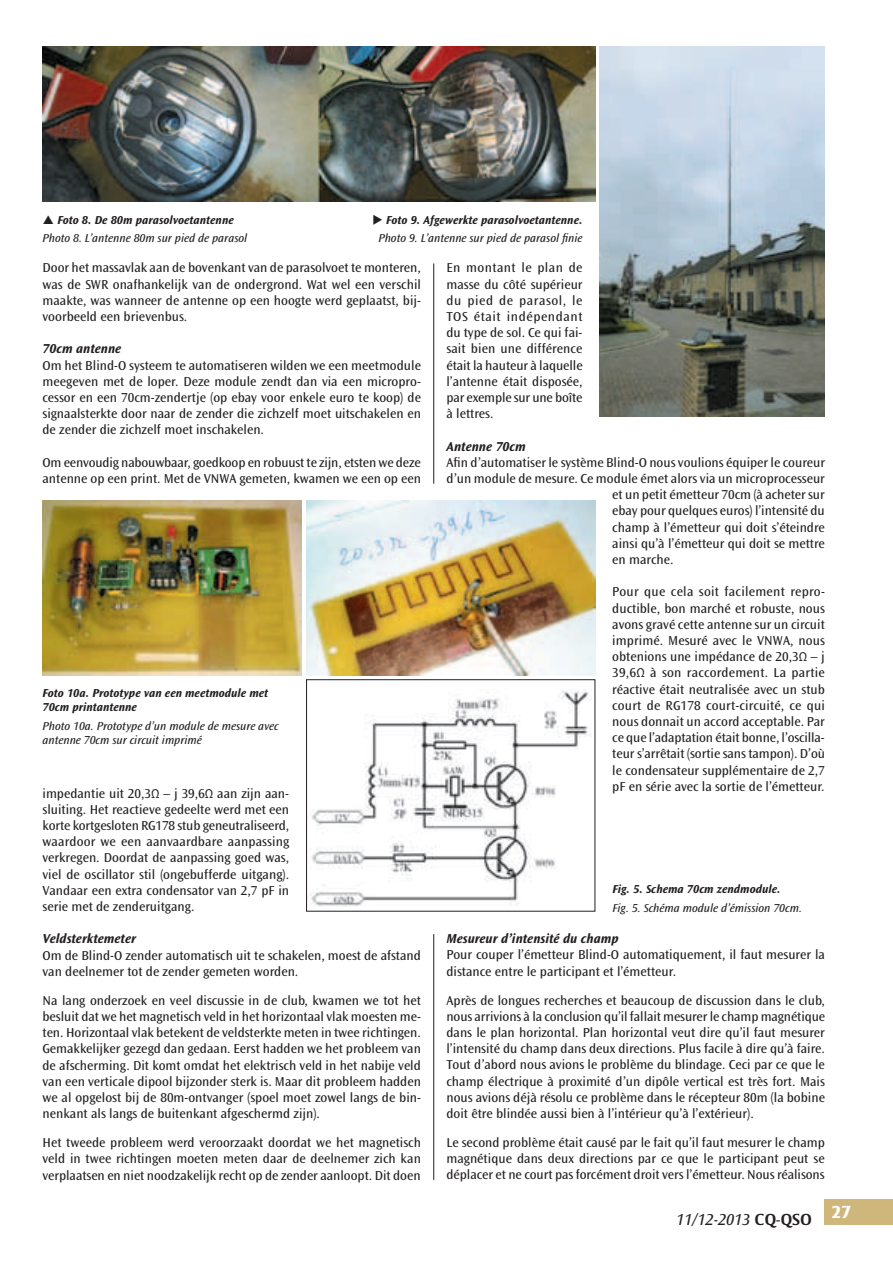
<style>
.page{position:relative;width:893px;height:1263px;background:#fff}
.page>*{position:absolute;margin:0;border:0;box-sizing:border-box;transform-origin:0 0}
.t1{font:italic 16.5px "Ocean Sans Std";color:#231f20}
.t2{font:13.5px/16.2px "Ocean Sans Std";color:#231f20;text-align:justify}
.t3{font:italic 700 13.5px "Ocean Sans Std";color:#231f20}
.t4{font:italic 12px/18.6px "Ocean Sans Std";color:#231f20;text-align:center}
.t5{font:italic 700 12px/14.4px "Ocean Sans Std";color:#231f20}
.s1{font-weight:700}
.s2{font-family:"Strayhorn MT Std";font-weight:700;font-style:normal}
</style>
<div class="page">
<img style="left:43px;top:47px;width:552px;height:155px">
<img style="left:600px;top:47px;width:225px;height:370px">
<img style="left:43px;top:501px;width:259px;height:174px">
<img style="left:306px;top:501px;width:289px;height:174px">
<img style="left:310px;top:689px;width:281px;height:217px">
<div style="left:306px;top:679px;width:289px;height:232px;border:1px solid #231f20"></div>
<hr style="left:433px;top:263px;width:1px;height:221px;background:#231f20">
<hr style="left:433px;top:934px;width:1px;height:246px;background:#231f20">
<div style="left:825px;top:1199px;width:68px;height:26px;background:#cfb67a"></div>
<p class="t5" style="left:57px;top:213px;width:178px">Foto 8. De 80m parasolvoetantenne</p>
<p class="t4" style="left:43px;top:229px;width:206px">Photo 8. L’antenne 80m sur pied de parasol</p>
<p class="t4" style="left:372px;top:211px;width:212px">◆ <span class="s1">Foto 9. Afgewerkte parasolvoetantenne.<br></span>Photo 9. L’antenne sur pied de parasol finie</p>
<p class="t2" style="left:43px;top:260px;width:380px">Door het massavlak aan de bovenkant van de parasolvoet te monteren, was de SWR onafhankelijk van de ondergrond. Wat wel een verschil maakte, was wanneer de antenne op een hoogte werd geplaatst, bij&shy;voorbeeld een brievenbus.</p>
<p class="t3" style="left:43px;top:341px;width:80px">70cm antenne</p>
<p class="t2" style="left:43px;top:357px;width:380px">Om het Blind-O systeem te automatiseren wilden we een meetmodule meegeven met de loper. Deze module zendt dan via een micropro&shy;cessor en een 70cm-zendertje (op ebay voor enkele euro te koop) de signaalsterkte door naar de zender die zichzelf moet uitschakelen en de zender die zichzelf moet inschakelen.</p>
<p class="t2" style="left:43px;top:454px;width:380px">Om eenvoudig nabouwbaar, goedkoop en robuust te zijn, etsten we deze antenne op een print. Met de VNWA gemeten, kwamen we een op een</p>
<p class="t5" style="left:43px;top:685px;width:227px">Foto 10a. Prototype van een meetmodule met<br>70cm printantenne</p>
<p class="t4" style="left:43px;top:719px;width:238px;line-height:14.4px;text-align:left">Photo 10a. Prototype d’un module de mesure avec antenne 70cm sur circuit imprimé</p>
<p class="t2" style="left:43px;top:785px;width:248px">impedantie uit 20,3Ω – j 39,6Ω aan zijn aan&shy;sluiting. Het reactieve gedeelte werd met een korte kortgesloten RG178 stub geneutraliseerd, waardoor we een aanvaardbare aanpassing verkregen. Doordat de aanpassing goed was, viel de oscillator stil (ongebufferde uitgang).<br>Vandaar een extra condensator van 2,7 pF in serie met de zenderuitgang.</p>
<p class="t3" style="left:43px;top:931px;width:95px">Veldsterktemeter</p>
<p class="t2" style="left:43px;top:947px;width:380px">Om de Blind-O zender automatisch uit te schakelen, moest de afstand van deelnemer tot de zender gemeten worden.</p>
<p class="t2" style="left:43px;top:992px;width:380px">Na lang onderzoek en veel discussie in de club, kwamen we tot het besluit dat we het magnetisch veld in het horizontaal vlak moesten me&shy;ten. Horizontaal vlak betekent de veldsterkte meten in twee richtingen.<br>Gemakkelijker gezegd dan gedaan. Eerst hadden we het probleem van de afscherming. Dit komt omdat het elektrisch veld in het nabije veld van een verticale dipool bijzonder sterk is. Maar dit probleem hadden we al opgelost bij de 80m-ontvanger (spoel moet zowel langs de bin&shy;nenkant als langs de buitenkant afgeschermd zijn).</p>
<p class="t2" style="left:43px;top:1135px;width:380px">Het tweede probleem werd veroorzaakt doordat we het magnetisch veld in twee richtingen moeten meten daar de deelnemer zich kan verplaatsen en niet noodzakelijk recht op de zender aanloopt. Dit doen</p>
<p class="t2" style="left:446px;top:260px;width:138px">En montant le plan de masse du côté supérieur du pied de parasol, le TOS était indépendant du type de sol. Ce qui fai&shy;sait bien une différence était la hauteur à laquelle l’antenne était disposée, par exemple sur une boîte à lettres.</p>
<p class="t3" style="left:446px;top:439px;width:81px">Antenne 70cm</p>
<p class="t2" style="left:446px;top:454px;width:380px">Afin d’automatiser le système Blind-O nous voulions équiper le coureur</p>
<p class="t2" style="left:446px;top:471px;width:380px">d’un module de mesure. Ce module émet alors via un microprocesseur</p>
<p class="t2" style="left:612px;top:487px;width:214px">et un petit émetteur 70cm (à acheter sur</p>
<p class="t2" style="left:612px;top:503px;width:214px">ebay pour quelques euros) l’intensité du</p>
<p class="t2" style="left:612px;top:519px;width:214px">champ à l’émetteur qui doit s’éteindre</p>
<p class="t2" style="left:612px;top:535px;width:214px">ainsi qu’à l’émetteur qui doit se mettre</p>
<p class="t2" style="left:612px;top:552px;width:63px">en marche.</p>
<p class="t2" style="left:612px;top:584px;width:214px">Pour que cela soit facilement repro&shy;ductible, bon marché et robuste, nous avons gravé cette antenne sur un circuit imprimé. Mesuré avec le VNWA, nous obtenions une impédance de 20,3Ω – j 39,6Ω à son raccordement. La partie réactive était neutralisée avec un stub court de RG178 court-circuité, ce qui nous donnait un accord acceptable. Par ce que l’adaptation était bonne, l’oscilla&shy;teur s’arrêtait (sortie sans tampon). D’où le condensateur supplémentaire de 2,7 pF en série avec la sortie de l’émetteur.</p>
<p class="t5" style="left:612px;top:882px;width:170px">Fig. 5. Schema 70cm zendmodule.</p>
<p class="t4" style="left:612px;top:898px;width:191px">Fig. 5. Schéma module d’émission 70cm.</p>
<p class="t3" style="left:446px;top:931px;width:174px">Mesureur d’intensité du champ</p>
<p class="t2" style="left:446px;top:947px;width:380px">Pour couper l’émetteur Blind-O automatiquement, il faut mesurer la distance entre le participant et l’émetteur.</p>
<p class="t2" style="left:446px;top:992px;width:380px">Après de longues recherches et beaucoup de discussion dans le club, nous arrivions à la conclusion qu’il fallait mesurer le champ magnétique dans le plan horizontal. Plan horizontal veut dire qu’il faut mesurer l’intensité du champ dans deux directions. Plus facile à dire qu’à faire.<br>Tout d’abord nous avions le problème du blindage. Ceci par ce que le champ électrique à proximité d’un dipôle vertical est très fort. Mais nous avions déjà résolu ce problème dans le récepteur 80m (la bobine doit être blindée aussi bien à l’intérieur qu’à l’extérieur).</p>
<p class="t2" style="left:446px;top:1134px;width:380px">Le second problème était causé par le fait qu’il faut mesurer le champ magnétique dans deux directions par ce que le participant peut se déplacer et ne court pas forcément droit vers l’émetteur. Nous réalisons</p>
<p class="t1" style="left:676px;top:1210px;width:176px">11/12-2013 <span class="s2">CQ-QSO</span> <sup>27</sup></p>
</div>
